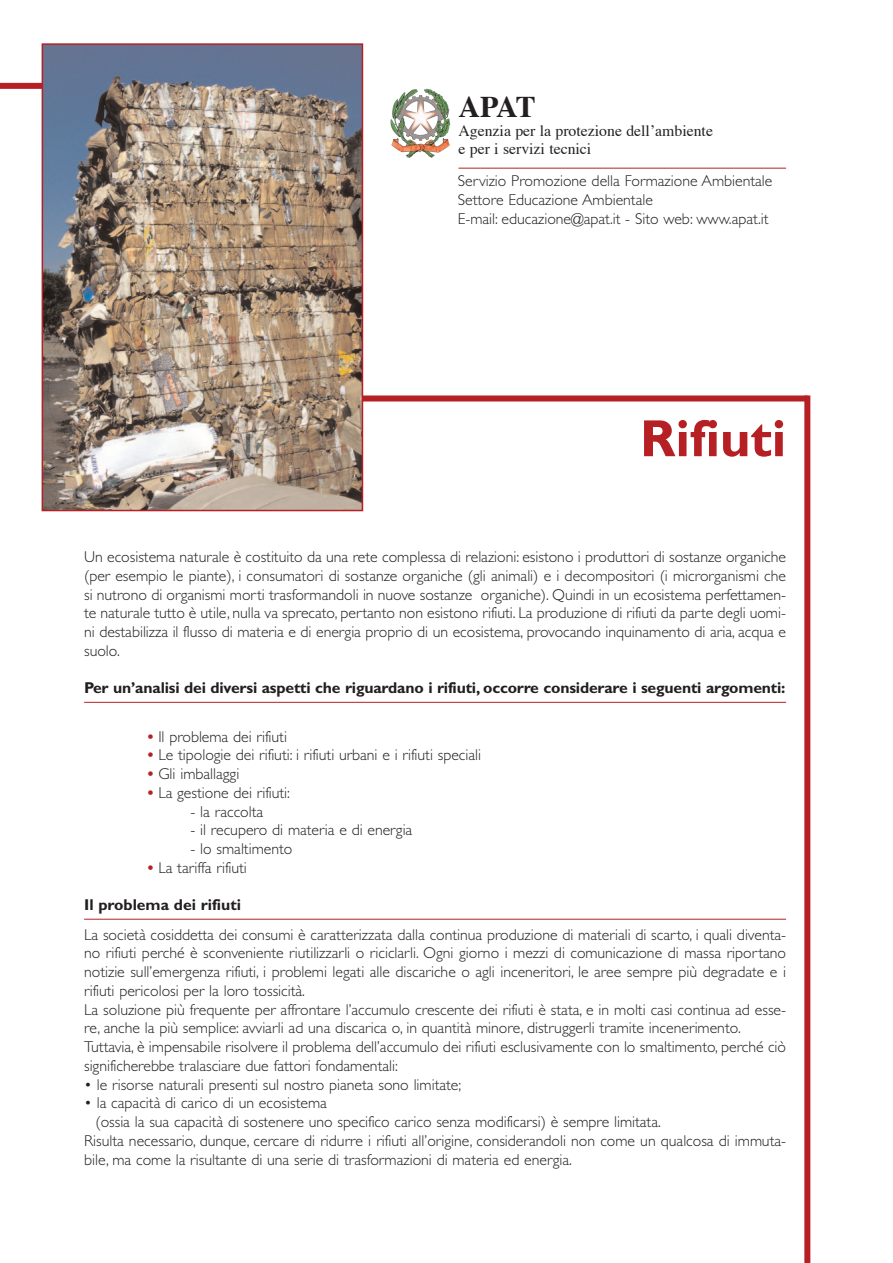
<style>
.page{position:relative;width:893px;height:1263px;background:#fff}
.page>*{position:absolute;margin:0;border:0;box-sizing:border-box;transform-origin:0 0}
.t1{font:700 52.5px "Gill Sans";color:#b62024}
.t2{font:700 30px "Times";color:#231f20}
.t3{font:300 15.75px/18.8px "Gill Sans";color:#231f20}
.t4{font:700 15.75px "Gill Sans";letter-spacing:-.01em;color:#231f20}
.t5{font:15.75px/18px "Times";color:#231f20}
.s1{font-weight:700;color:#b62024}
</style>
<div class="page">
<hr style="left:84px;top:702px;width:702px;height:1px;background:#b62024">
<hr style="left:84px;top:919px;width:702px;height:1px;background:#b62024">
<div style="left:303px;top:396px;width:504px;height:6px;background:#b62024"></div>
<div style="left:0;top:83px;width:63px;height:6px;background:#b62024"></div>
<img style="left:45px;top:46px;width:315px;height:462px">
<div style="left:42px;top:43px;width:321px;height:468px;border:2px solid #b62024"></div>
<div style="left:804px;top:395px;width:6px;height:868px;background:#b62024"></div>
<img style="left:434px;top:118px;width:16px;height:28px">
<hr style="left:458px;top:168px;width:328px;height:1px;background:#b62024">
<h2 class="t2" style="left:458px;top:94px;width:79px">APAT</h2>
<p class="t5" style="left:458px;top:123px;width:256px">Agenzia per la protezione dell’ambiente e per i servizi tecnici</p>
<p class="t3" style="left:458px;top:173px;width:316px">Servizio Promozione della Formazione Ambientale<br>Settore Educazione Ambientale<br>E-mail: educazione@apat.it - Sito web: www.apat.it</p>
<h1 class="t1" style="left:640px;top:420px;width:147px">Rifiuti</h1>
<p class="t3" style="left:84px;top:549px;width:703px;text-align:justify">Un ecosistema naturale è costituito da una rete complessa di relazioni: esistono i produttori di sostanze organiche (per esempio le piante), i consumatori di sostanze organiche (gli animali) e i decompositori (i microrganismi che si nutrono di organismi morti trasformandoli in nuove sostanze organiche). Quindi in un ecosistema perfettamen&shy;te naturale tutto è utile, nulla va sprecato, pertanto non esistono rifiuti. La produzione di rifiuti da parte degli uomi&shy;ni destabilizza il flusso di materia e di energia proprio di un ecosistema, provocando inquinamento di aria, acqua e suolo.</p>
<p class="t4" style="left:84px;top:683px;width:703px">Per un’analisi dei diversi aspetti che riguardano i rifiuti, occorre considerare i seguenti argomenti:</p>
<p class="t3" style="left:148px;top:729px;width:141px"><span class="s1">•</span> Il problema dei rifiuti</p>
<p class="t3" style="left:148px;top:747px;width:335px"><span class="s1">•</span> Le tipologie dei rifiuti: i rifiuti urbani e i rifiuti speciali</p>
<p class="t3" style="left:148px;top:766px;width:93px"><span class="s1">•</span> Gli imballaggi</p>
<p class="t3" style="left:148px;top:785px;width:144px"><span class="s1">•</span> La gestione dei rifiuti:</p>
<p class="t3" style="left:190px;top:804px;width:74px">- la raccolta</p>
<p class="t3" style="left:190px;top:822px;width:223px">- il recupero di materia e di energia</p>
<p class="t3" style="left:190px;top:841px;width:103px">- lo smaltimento</p>
<p class="t3" style="left:148px;top:860px;width:100px"><span class="s1">•</span> La tariffa rifiuti</p>
<p class="t4" style="left:84px;top:900px;width:158px">Il problema dei rifiuti</p>
<p class="t3" style="left:84px;top:927px;width:703px">La società cosiddetta dei consumi è caratterizzata dalla continua produzione di materiali di scarto, i quali diventa&shy;no rifiuti perché è sconveniente riutilizzarli o riciclarli. Ogni giorno i mezzi di comunicazione di massa riportano notizie sull’emergenza rifiuti, i problemi legati alle discariche o agli inceneritori, le aree sempre più degradate e i rifiuti pericolosi per la loro tossicità.<br>La soluzione più frequente per affrontare l’accumulo crescente dei rifiuti è stata, e in molti casi continua ad esse&shy;re, anche la più semplice: avviarli ad una discarica o, in quantità minore, distruggerli tramite incenerimento.<br>Tuttavia, è impensabile risolvere il problema dell’accumulo dei rifiuti esclusivamente con lo smaltimento, perché ciò significherebbe tralasciare due fattori fondamentali:</p>
<p class="t3" style="left:84px;top:1077px;width:378px">• le risorse naturali presenti sul nostro pianeta sono limitate;</p>
<p class="t3" style="left:84px;top:1096px;width:244px">• la capacità di carico di un ecosistema</p>
<p class="t3" style="left:95px;top:1114px;width:567px">(ossia la sua capacità di sostenere uno specifico carico senza modificarsi) è sempre limitata.</p>
<p class="t3" style="left:84px;top:1133px;width:703px">Risulta necessario, dunque, cercare di ridurre i rifiuti all’origine, considerandoli non come un qualcosa di immuta-</p>
<p class="t3" style="left:84px;top:1152px;width:489px">bile, ma come la risultante di una serie di trasformazioni di materia ed energia.</p>
</div>
